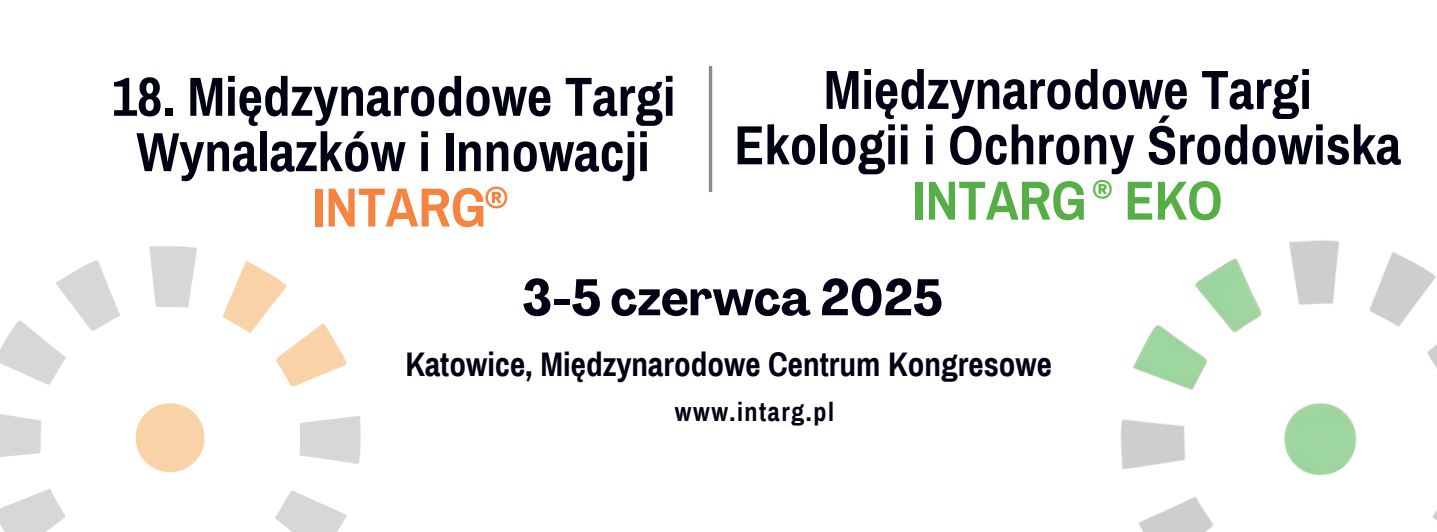
<style>
.page{position:relative;width:1437px;height:532px;background:#fff}
.page>*{position:absolute;margin:0;border:0;box-sizing:border-box;transform-origin:0 0}
.t1{font:700 55.12px/55.4px "Archivo Narrow";color:#000213;text-align:center}
.t2{font:700 55.12px "Archivo Narrow";color:#f58440}
.t3{font:700 condensed 50.62px "Agrandir";color:#000213}
.t4{font:700 33.3px "Archivo Narrow";color:#000213}
.t5{font:700 26.32px "Archivo Narrow";letter-spacing:.06em;color:#000213}
.t6{font:700 2.25px "DM Sans";color:#f58440}
.s1{font-family:"DM Sans";font-size:52.2px}
.s2{color:#55ae46}
.s3{font-family:"DM Sans";font-size:44.77px;color:#60ba4c}
</style>
<div class="page">
<img style="left:0;top:246px;width:361px;height:286px">
<img style="left:1120px;top:240px;width:316px;height:292px">
<svg style="left:708px;top:66px;width:4px;height:126px"></svg>
<p class="t1" style="left:112px;top:69px;width:565px">18. Międzynarodowe Targi</p>
<p class="t1" style="left:136px;top:124px;width:514px">Wynalazków i Innowacji</p>
<p class="t2" style="left:312px;top:174px;width:198px">INTARG<span class="s1">®</span></p>
<p class="t1" style="left:734px;top:62px;width:668px">Międzynarodowe Targi<br>Ekologii i Ochrony Środowiska<br><span class="s2">INTARG</span> <span class="s3">®</span> <span class="s2">EKO</span></p>
<p class="t6" style="left:849px;top:143px;width:3px">®</p>
<p class="t3" style="left:522px;top:266px;width:422px">3-5 czerwca 2025</p>
<p class="t4" style="left:405px;top:344px;width:648px">Katowice, Międzynarodowe Centrum Kongresowe</p>
<p class="t5" style="left:674px;top:395px;width:161px">www.intarg.pl</p>
</div>
